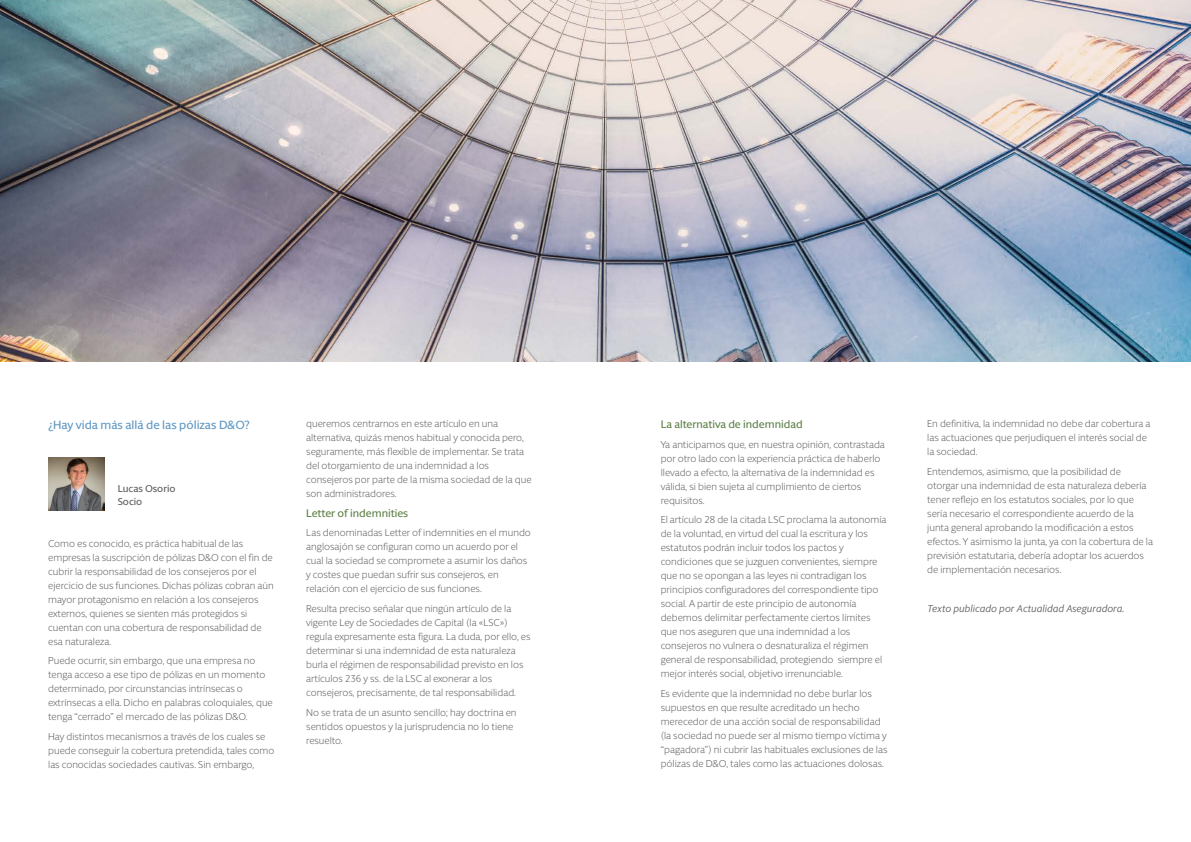
<style>
.page{position:relative;width:1191px;height:842px;background:#fff}
.page>*{position:absolute;margin:0;border:0;box-sizing:border-box;transform-origin:0 0}
.t1{font:500 12px "Berlingske Sans Round";color:#5d96c2}
.t2{font:500 11px "Berlingske Sans Round";color:#5c7f46}
.t3{font:300 10px/14px "Berlingske Sans Round";color:#58595b}
.t4{font:italic 10px "Berlingske Sans Round";color:#58595b}
.t5{font:500 10px/13.7px "Berlingske Sans Round";color:#58595b}
</style>
<div class="page">
<img style="left:0;top:0;width:1191px;height:361px">
<img style="left:48px;top:458px;width:57px;height:52px">
<p class="t1" style="left:48px;top:416px;width:203px">¿Hay vida más allá de las pólizas D&amp;O?</p>
<p class="t5" style="left:118px;top:481px;width:59px">Lucas Osorio<br>Socio</p>
<p class="t3" style="left:48px;top:536px;width:227px">Como es conocido, es práctica habitual de las empresas la suscripción de pólizas D&amp;O con el fin de cubrir la responsabilidad de los consejeros por el ejercicio de sus funciones. Dichas pólizas cobran aún mayor protagonismo en relación a los consejeros externos, quienes se sienten más protegidos si cuentan con una cobertura de responsabilidad de esa naturaleza.</p>
<p class="t3" style="left:48px;top:653px;width:226px">Puede ocurrir, sin embargo, que una empresa no tenga acceso a ese tipo de pólizas en un momento determinado, por circunstancias intrínsecas o extrínsecas a ella. Dicho en palabras coloquiales, que tenga “cerrado” el mercado de las pólizas D&amp;O.</p>
<p class="t3" style="left:48px;top:729px;width:228px">Hay distintos mecanismos a través de los cuales se puede conseguir la cobertura pretendida, tales como las conocidas sociedades cautivas. Sin embargo,</p>
<p class="t3" style="left:306px;top:416px;width:227px">queremos centrarnos en este artículo en una alternativa, quizás menos habitual y conocida pero, seguramente, más flexible de implementar. Se trata del otorgamiento de una indemnidad a los consejeros por parte de la misma sociedad de la que son administradores.</p>
<p class="t2" style="left:306px;top:505px;width:103px">Letter of indemnities</p>
<p class="t3" style="left:306px;top:526px;width:226px">Las denominadas Letter of indemnities en el mundo anglosajón se configuran como un acuerdo por el cual la sociedad se compromete a asumir los daños y costes que puedan sufrir sus consejeros, en relación con el ejercicio de sus funciones.</p>
<p class="t3" style="left:306px;top:601px;width:226px">Resulta preciso señalar que ningún artículo de la vigente Ley de Sociedades de Capital (la «LSC») regula expresamente esta figura. La duda, por ello, es determinar si una indemnidad de esta naturaleza burla el régimen de responsabilidad previsto en los artículos 236 y ss. de la LSC al exonerar a los consejeros, precisamente, de tal responsabilidad.</p>
<p class="t3" style="left:306px;top:705px;width:212px">No se trata de un asunto sencillo; hay doctrina en sentidos opuestos y la jurisprudencia no lo tiene resuelto.</p>
<p class="t2" style="left:660px;top:416px;width:143px">La alternativa de indemnidad</p>
<p class="t3" style="left:660px;top:437px;width:226px">Ya anticipamos que, en nuestra opinión, contrastada por otro lado con la experiencia práctica de haberlo llevado a efecto, la alternativa de la indemnidad es válida, si bien sujeta al cumplimiento de ciertos requisitos.</p>
<p class="t3" style="left:660px;top:512px;width:227px">El artículo 28 de la citada LSC proclama la autonomía de la voluntad, en virtud del cual la escritura y los estatutos podrán incluir todos los pactos y condiciones que se juzguen convenientes, siempre que no se opongan a las leyes ni contradigan los principios configuradores del correspondiente tipo social. A partir de este principio de autonomía debemos delimitar perfectamente ciertos límites que nos aseguren que una indemnidad a los consejeros no vulnera o desnaturaliza el régimen general de responsabilidad, protegiendo siempre el mejor interés social, objetivo irrenunciable.</p>
<p class="t3" style="left:660px;top:686px;width:228px">Es evidente que la indemnidad no debe burlar los supuestos en que resulte acreditado un hecho merecedor de una acción social de responsabilidad (la sociedad no puede ser al mismo tiempo víctima y “pagadora”) ni cubrir las habituales exclusiones de las pólizas de D&amp;O, tales como las actuaciones dolosas.</p>
<p class="t3" style="left:927px;top:416px;width:225px">En definitiva, la indemnidad no debe dar cobertura a las actuaciones que perjudiquen el interés social de la sociedad.</p>
<p class="t3" style="left:927px;top:464px;width:227px">Entendemos, asimismo, que la posibilidad de otorgar una indemnidad de esta naturaleza debería tener reflejo en los estatutos sociales, por lo que sería necesario el correspondiente acuerdo de la junta general aprobando la modificación a estos efectos. Y asimismo la junta, ya con la cobertura de la previsión estatutaria, debería adoptar los acuerdos de implementación necesarios.</p>
<p class="t4" style="left:927px;top:602px;width:199px">Texto publicado por Actualidad Aseguradora.</p>
</div>
